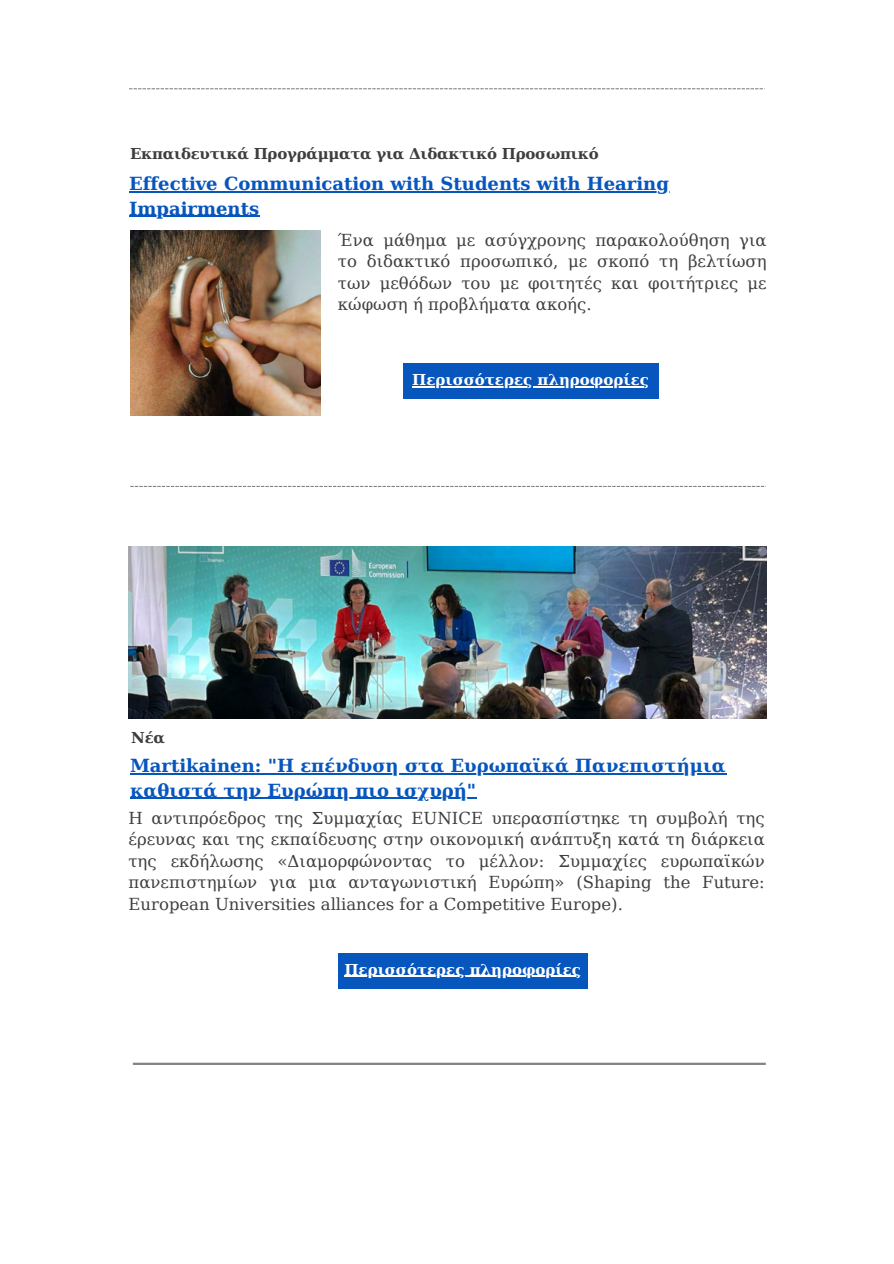
<style>
.page{position:relative;width:894px;height:1264px;background:#fff}
.page>*{position:absolute;margin:0;border:0;box-sizing:border-box;transform-origin:0 0}
.t1{font:700 18px "DejaVu Serif";color:#0756be}
.t2{font:16.5px/21.3px "DejaVu Serif";color:#3e3e3e;text-align:justify}
.t3{font:700 15px "DejaVu Serif";letter-spacing:-.02em;color:#3e3e3e}
.t4{font:700 15px "DejaVu Serif";color:#fff}
</style>
<div class="page">
<div style="left:338px;top:953px;width:249px;height:35px;background:#0756be"></div>
<hr style="left:344px;top:975px;width:237px;height:1px;background:#fff">
<svg style="left:130px;top:486px;width:635px;height:1px"></svg>
<img style="left:128px;top:546px;width:638px;height:173px">
<hr style="left:130px;top:773px;width:596px;height:1px;background:#0756be">
<hr style="left:130px;top:797px;width:346px;height:2px;background:#0756be">
<div style="left:403px;top:364px;width:255px;height:35px;background:#0756be"></div>
<hr style="left:412px;top:386px;width:237px;height:1px;background:#fff">
<img style="left:130px;top:231px;width:190px;height:184px">
<hr style="left:129px;top:191px;width:540px;height:1px;background:#0756be">
<hr style="left:129px;top:216px;width:130px;height:1px;background:#0756be">
<svg style="left:129px;top:88px;width:634px;height:1px"></svg>
<hr style="left:133px;top:1062px;width:632px;height:2px;background:#000">
<p class="t3" style="left:130px;top:145px;width:470px">Εκπαιδευτικά Προγράμματα για Διδακτικό Προσωπικό</p>
<p class="t1" style="left:129px;top:173px;width:541px">Effective Communication with Students with Hearing</p>
<p class="t1" style="left:129px;top:198px;width:131px">Impairments</p>
<h1 class="t2" style="left:338px;top:229px;width:430px">Ένα μάθημα με ασύγχρονης παρακολούθηση για το διδακτικό προσωπικό, με σκοπό τη βελτίωση των μεθόδων του με φοιτητές και φοιτήτριες με κώφωση ή προβλήματα ακοής.</h1>
<p class="t4" style="left:412px;top:371px;width:238px">Περισσότερες πληροφορίες</p>
<p class="t3" style="left:131px;top:729px;width:35px">Νέα</p>
<h1 class="t1" style="left:130px;top:755px;width:597px">Martikainen: "Η επένδυση στα Ευρωπαϊκά Πανεπιστήμια</h1>
<p class="t1" style="left:130px;top:779px;width:347px">καθιστά την Ευρώπη πιο ισχυρή"</p>
<h2 class="t2" style="left:128px;top:807px;width:637px">Η αντιπρόεδρος της Συμμαχίας EUNICE υπερασπίστηκε τη συμβολή της έρευνας και της εκπαίδευσης στην οικονομική ανάπτυξη κατά τη διάρκεια της εκδήλωσης «Διαμορφώνοντας το μέλλον: Συμμαχίες ευρωπαϊκών πανεπιστημίων για μια ανταγωνιστική Ευρώπη» (Shaping the Future:<br>European Universities alliances for a Competitive Europe).</h2>
<p class="t4" style="left:344px;top:960px;width:238px">Περισσότερες πληροφορίες</p>
</div>
